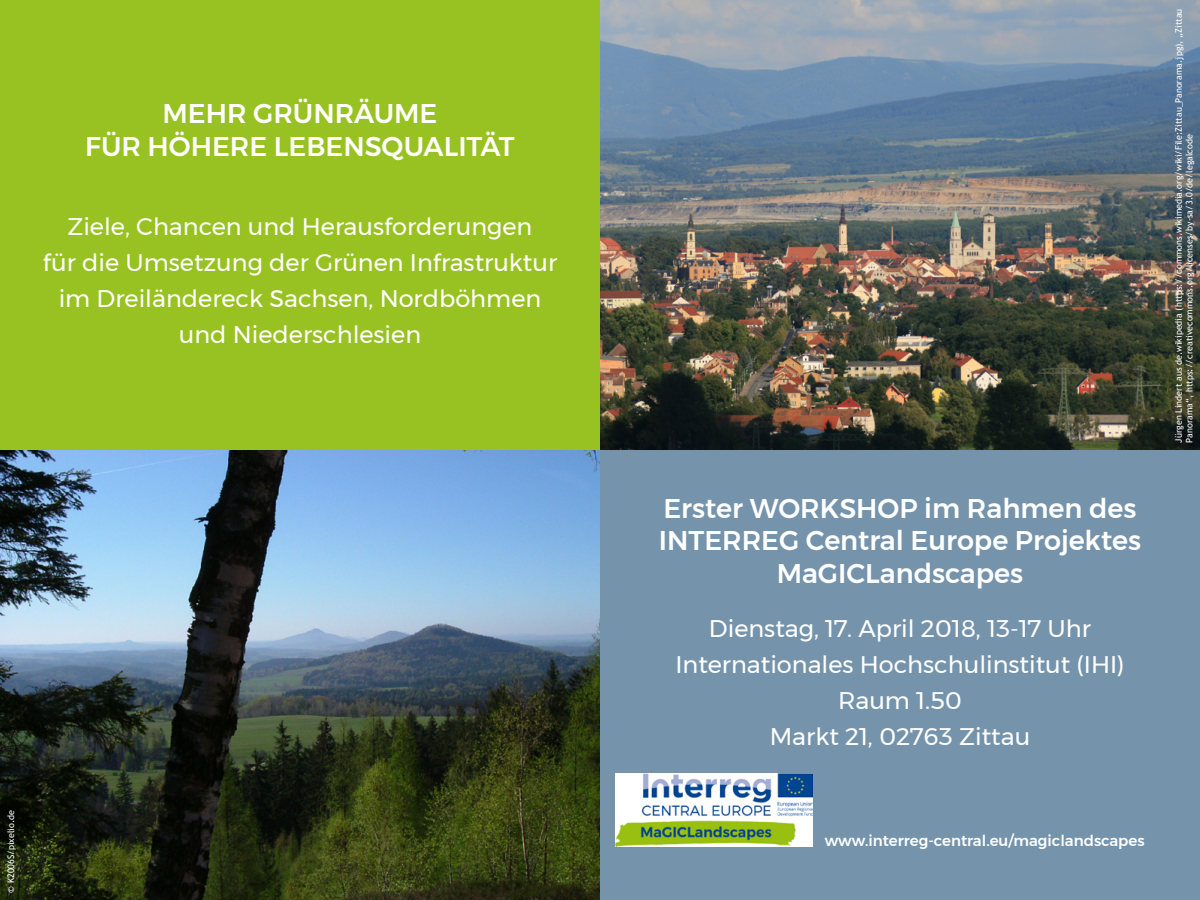
<style>
.page{position:relative;width:1200px;height:900px;background:#fff}
.page>*{position:absolute;margin:0;border:0;box-sizing:border-box;transform-origin:0 0}
.t1{font:500 27px/32.4px "Montserrat";color:#fff}
.t2{font:24px "Montserrat";color:#fff}
.t3{font:500 15px "Montserrat";color:#fff}
.t4{font:9px/10.8px "Trebuchet MS";color:#fff}
</style>
<div class="page">
<div style="left:0;top:450px;width:1200px;height:450px;background:#7594ac"></div>
<div style="left:0;top:0;width:1200px;height:450px;background:#98c222"></div>
<img style="left:600px;top:0;width:600px;height:450px">
<img style="left:616px;top:774px;width:196px;height:73px">
<img style="left:0;top:450px;width:600px;height:450px">
<p class="t1" style="left:163px;top:97px;width:276px">MEHR GRÜNRÄUME</p>
<p class="t1" style="left:85px;top:130px;width:431px">FÜR HÖHERE LEBENSQUALITÄT</p>
<p class="t2" style="left:68px;top:208px;width:466px">Ziele, Chancen und Herausforderungen</p>
<p class="t2" style="left:43px;top:244px;width:516px">für die Umsetzung der Grünen Infrastruktur</p>
<p class="t2" style="left:59px;top:280px;width:484px">im Dreiländereck Sachsen, Nordböhmen</p>
<p class="t2" style="left:179px;top:316px;width:244px">und Niederschlesien</p>
<p class="t4" style="left:5px;top:892px;width:84px;rotate:-90deg">© K2006S/pixelio.de</p>
<p class="t1" style="left:659px;top:492px;width:484px">Erster WORKSHOP im Rahmen des<br>INTERREG Central Europe Projektes</p>
<p class="t1" style="left:777px;top:557px;width:248px">MaGICLandscapes</p>
<p class="t2" style="left:709px;top:610px;width:384px">Dienstag, 17. April 2018, 13-17 Uhr</p>
<p class="t2" style="left:676px;top:646px;width:450px">Internationales Hochschulinstitut (IHI)</p>
<p class="t2" style="left:838px;top:682px;width:125px">Raum 1.50</p>
<p class="t2" style="left:770px;top:718px;width:262px">Markt 21, 02763 Zittau</p>
<p class="t4" style="left:1173px;top:442px;width:435px;rotate:-90deg">Jürgen Lindert aus de.wikipedia (https://commons.wikimedia.org/wiki/File:Zittau_Panorama.jpg), „Zittau<br>Panorama“, https://creativecommons.org/licenses/by-sa/3.0/de/legalcode</p>
<p class="t3" style="left:825px;top:829px;width:321px">www.interreg-central.eu/magiclandscapes</p>
</div>
